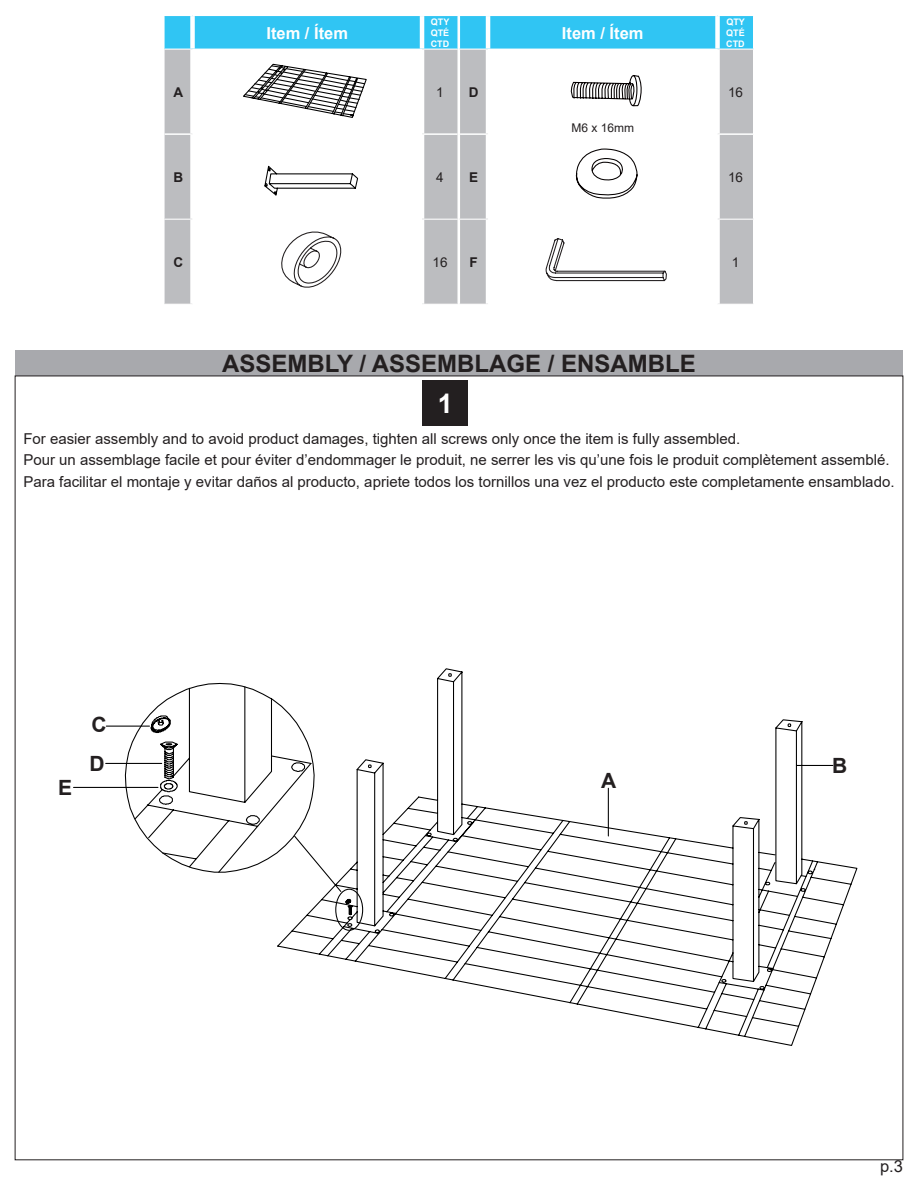
<style>
.page{position:relative;width:918px;height:1188px;background:#fff}
.page>*{position:absolute;margin:0;border:0;box-sizing:border-box;transform-origin:0 0}
.t1{font:700 27px "Arial";color:#fff}
.t2{font:700 24px "Arial";color:#231f20}
.t3{font:700 21px "Arial";color:#231f20}
.t4{font:700 16.5px "Arial";color:#fff}
.t5{font:16.5px "Arial";color:#231f20}
.t6{font:15px "Arial";color:#231f20}
.t7{font:13.5px "Arial";color:#231f20}
.t8{font:700 13.5px "Arial";color:#231f20}
.t9{font:12px "Arial";color:#231f20}
.t10{font:700 9px "Arial";color:#fff}
</style>
<div class="page">
<div style="left:165px;top:50px;width:292px;height:254px;background:#bcbdc0"></div>
<svg style="left:195px;top:50px;width:225px;height:254px"></svg>
<svg style="left:164px;top:219px;width:29px;height:1px"></svg>
<hr style="left:193px;top:219px;width:229px;height:1px;background:#fff">
<hr style="left:422px;top:219px;width:37px;height:1px;background:#fff">
<div style="left:190px;top:50px;width:5px;height:83px;background:#fff"></div>
<div style="left:190px;top:135px;width:5px;height:84px;background:#fff"></div>
<div style="left:190px;top:220px;width:5px;height:84px;background:#fff"></div>
<hr style="left:420px;top:50px;width:4px;height:83px;background:#fff">
<hr style="left:420px;top:135px;width:4px;height:84px;background:#fff">
<hr style="left:420px;top:220px;width:4px;height:84px;background:#fff">
<hr style="left:165px;top:133px;width:28px;height:2px;background:#fff">
<hr style="left:193px;top:133px;width:229px;height:2px;background:#fff">
<hr style="left:422px;top:133px;width:36px;height:2px;background:#fff">
<div style="left:460px;top:50px;width:293px;height:254px;background:#bcbdc0"></div>
<svg style="left:490px;top:50px;width:225px;height:254px"></svg>
<svg style="left:164px;top:15px;width:590px;height:35px;background:#40c9f3"></svg>
<hr style="left:488px;top:49px;width:230px;height:1px;background:#fff">
<hr style="left:718px;top:49px;width:36px;height:1px;background:#fff">
<svg style="left:460px;top:219px;width:28px;height:1px"></svg>
<hr style="left:488px;top:219px;width:230px;height:1px;background:#fff">
<hr style="left:718px;top:219px;width:36px;height:1px;background:#fff">
<hr style="left:486px;top:16px;width:4px;height:33px;background:#fff">
<hr style="left:486px;top:50px;width:4px;height:83px;background:#fff">
<hr style="left:486px;top:135px;width:4px;height:84px;background:#fff">
<hr style="left:486px;top:220px;width:4px;height:84px;background:#fff">
<div style="left:715px;top:16px;width:5px;height:33px;background:#fff"></div>
<div style="left:715px;top:50px;width:5px;height:83px;background:#fff"></div>
<div style="left:715px;top:135px;width:5px;height:84px;background:#fff"></div>
<div style="left:715px;top:220px;width:5px;height:84px;background:#fff"></div>
<hr style="left:460px;top:133px;width:28px;height:2px;background:#fff">
<hr style="left:488px;top:133px;width:230px;height:2px;background:#fff">
<hr style="left:718px;top:133px;width:35px;height:2px;background:#fff">
<div style="left:422px;top:380px;width:46px;height:46px;background:#231f20"></div>
<div style="left:15px;top:351px;width:888px;height:25px;background:#a8a9ad"></div>
<svg style="left:241px;top:63px;width:127px;height:56px"></svg>
<svg style="left:263px;top:165px;width:96px;height:31px"></svg>
<svg style="left:569px;top:74px;width:75px;height:33px"></svg>
<svg style="left:265px;top:220px;width:86px;height:72px"></svg>
<svg style="left:545px;top:148px;width:122px;height:229px"></svg>
<svg style="left:277px;top:668px;width:581px;height:378px"></svg>
<svg style="left:367px;top:672px;width:425px;height:153px"></svg>
<div style="left:335px;top:889px;width:28px;height:42px;border:1px solid #000;border-radius:50%"></div>
<svg style="left:196px;top:682px;width:119px;height:191px"></svg>
<svg style="left:73px;top:686px;width:239px;height:188px"></svg>
<hr style="left:608px;top:788px;width:1px;height:48px;background:#000">
<p class="t4" style="left:266px;top:22px;width:83px">Item / Ítem</p>
<p class="t10" style="left:431px;top:16px;width:20px">QTY</p>
<p class="t10" style="left:431px;top:27px;width:20px">QTÉ</p>
<p class="t10" style="left:431px;top:37px;width:20px">CTD</p>
<p class="t4" style="left:562px;top:22px;width:83px">Item / Ítem</p>
<p class="t10" style="left:726px;top:16px;width:20px">QTY</p>
<p class="t10" style="left:726px;top:27px;width:20px">QTÉ</p>
<p class="t10" style="left:726px;top:37px;width:20px">CTD</p>
<p class="t8" style="left:174px;top:83px;width:11px">A</p>
<p class="t7" style="left:436px;top:83px;width:9px">1</p>
<p class="t8" style="left:469px;top:83px;width:11px">D</p>
<p class="t7" style="left:728px;top:83px;width:17px">16</p>
<p class="t9" style="left:571px;top:120px;width:64px">M6 x 16mm</p>
<p class="t8" style="left:173px;top:168px;width:11px">B</p>
<p class="t7" style="left:436px;top:168px;width:9px">4</p>
<p class="t8" style="left:469px;top:168px;width:11px">E</p>
<p class="t7" style="left:728px;top:168px;width:17px">16</p>
<p class="t8" style="left:173px;top:253px;width:11px">C</p>
<p class="t7" style="left:433px;top:253px;width:17px">16</p>
<p class="t8" style="left:470px;top:253px;width:10px">F</p>
<p class="t7" style="left:732px;top:253px;width:9px">1</p>
<p class="t2" style="left:222px;top:347px;width:475px">ASSEMBLY / ASSEMBLAGE / ENSAMBLE</p>
<p class="t1" style="left:438px;top:384px;width:17px">1</p>
<p class="t6" style="left:23px;top:428px;width:718px">For easier assembly and to avoid product damages, tighten all screws only once the item is fully assembled.</p>
<p class="t6" style="left:23px;top:450px;width:868px">Pour un assemblage facile et pour éviter d’endommager le produit, ne serrer les vis qu’une fois le produit complètement assemblé.</p>
<p class="t6" style="left:23px;top:471px;width:873px">Para facilitar el montaje y evitar daños al producto, apriete todos los tornillos una vez el producto este completamente ensamblado.</p>
<p class="t3" style="left:58px;top:773px;width:16px">E</p>
<p class="t3" style="left:91px;top:710px;width:17px">C</p>
<p class="t3" style="left:89px;top:749px;width:17px">D</p>
<p class="t3" style="left:601px;top:766px;width:17px">A</p>
<p class="t3" style="left:832px;top:750px;width:17px">B</p>
<p class="t5" style="left:880px;top:1155px;width:24px">p.3</p>
</div>
